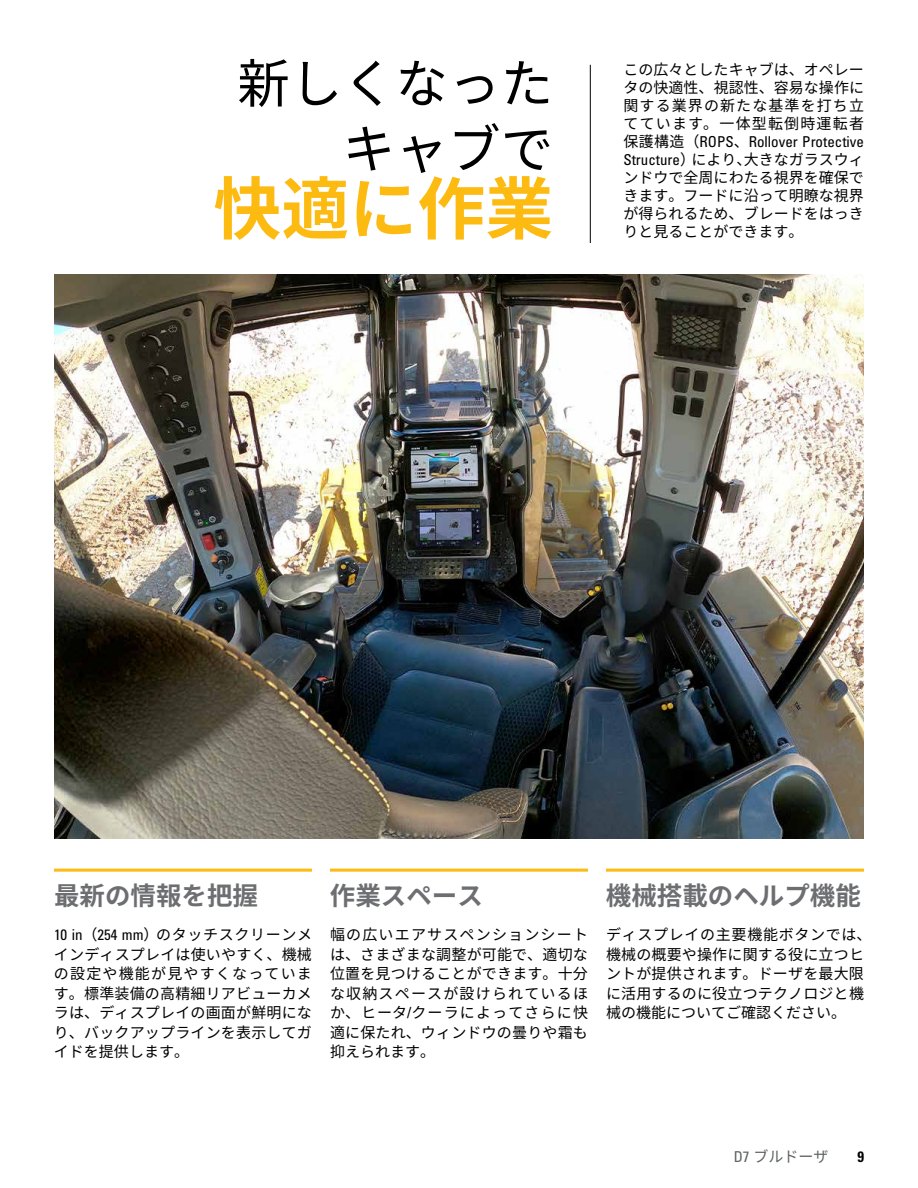
<style>
.page{position:relative;width:918px;height:1188px;background:#fff}
.page>*{position:absolute;margin:0;border:0;box-sizing:border-box;transform-origin:0 0}
.t1{font:700 67.95px "Noto Sans CJ Kjp";color:#fdba11}
.t2{font:52.65px/65.4px "Noto Sans CJ Kjp";color:#000;text-align:right}
.t3{font:700 25.5px "Noto Sans CJ Kjp";color:#6d6e71}
.t4{font:15px/19.5px "Noto Sans CJ Kjp";letter-spacing:.015em;color:#000;text-align:justify}
.t5{font:condensed 15px "Univers LTCYR 57";color:#000}
.t6{font:15px "Noto Sans CJ Kjp";color:#5d6263}
.t7{font:15px "Univers LTCYR 67 Bold Cond";color:#000}
.s1{font-family:"Noto Sans CJ Kjp";font-stretch:normal}
.s2{font-family:"Univers LTCYR 57";font-stretch:condensed}
</style>
<div class="page">
<hr style="left:590px;top:65px;width:1px;height:178px;background:#000">
<img style="left:54px;top:274px;width:810px;height:564px">
<hr style="left:54px;top:869px;width:258px;height:3px;background:#fdba11">
<hr style="left:330px;top:869px;width:258px;height:3px;background:#fdba11">
<hr style="left:606px;top:869px;width:258px;height:3px;background:#fdba11">
<h2 class="t2" style="left:237px;top:52px;width:318px">新しくなったキャブで</h2>
<h1 class="t1" style="left:213px;top:170px;width:341px">快適に作業</h1>
<p class="t4" style="left:623px;top:61px;width:242px;line-height:18px">この広々としたキャブは、オペレータの快適性、視認性、容易な操作に関する業界の新たな基準を打ち立てています。一体型転倒時運転者</p>
<p class="t5" style="left:623px;top:132px;width:242px"><span class="s1">保護構造（</span>ROPS<span class="s1">、</span>Rollover Protective</p>
<p class="t4" style="left:623px;top:151px;width:242px;line-height:18px"><span class="s2">Structure</span>）により、大きなガラスウィンドウで全周にわたる視界を確保できます。フードに沿って明瞭な視界が得られるため、ブレードをはっきりと見ることができます。</p>
<h3 class="t3" style="left:54px;top:882px;width:205px">最新の情報を把握</h3>
<h3 class="t3" style="left:330px;top:882px;width:154px">作業スペース</h3>
<h3 class="t3" style="left:606px;top:882px;width:257px">機械搭載のヘルプ機能</h3>
<p class="t4" style="left:54px;top:925px;width:260px"><span class="s2">10 in</span>（<span class="s2">254 mm</span>）のタッチスクリーンメインディスプレイは使いやすく、機械の設定や機能が見やすくなっています。標準装備の高精細リアビューカメラは、ディスプレイの画面が鮮明になり、バックアップラインを表示してガイドを提供します。</p>
<p class="t4" style="left:606px;top:925px;width:267px;text-align:left">ディスプレイの主要機能ボタンでは、機械の概要や操作に関する役に立つヒントが提供されます。ドーザを最大限に活用するのに役立つテクノロジと機械の機能についてご確認ください。</p>
<p class="t4" style="left:330px;top:925px;width:260px">幅の広いエアサスペンションシートは、さまざまな調整が可能で、適切な位置を見つけることができます。十分な収納スペースが設けられているほか、ヒータ<span class="s2">/</span>クーラによってさらに快適に保たれ、ウィンドウの曇りや霜も抑えられます。</p>
<p class="t6" style="left:734px;top:1148px;width:96px"><span class="s2">D7</span> ブルドーザ</p>
<p class="t7" style="left:857px;top:1147px;width:8px">9</p>
</div>
